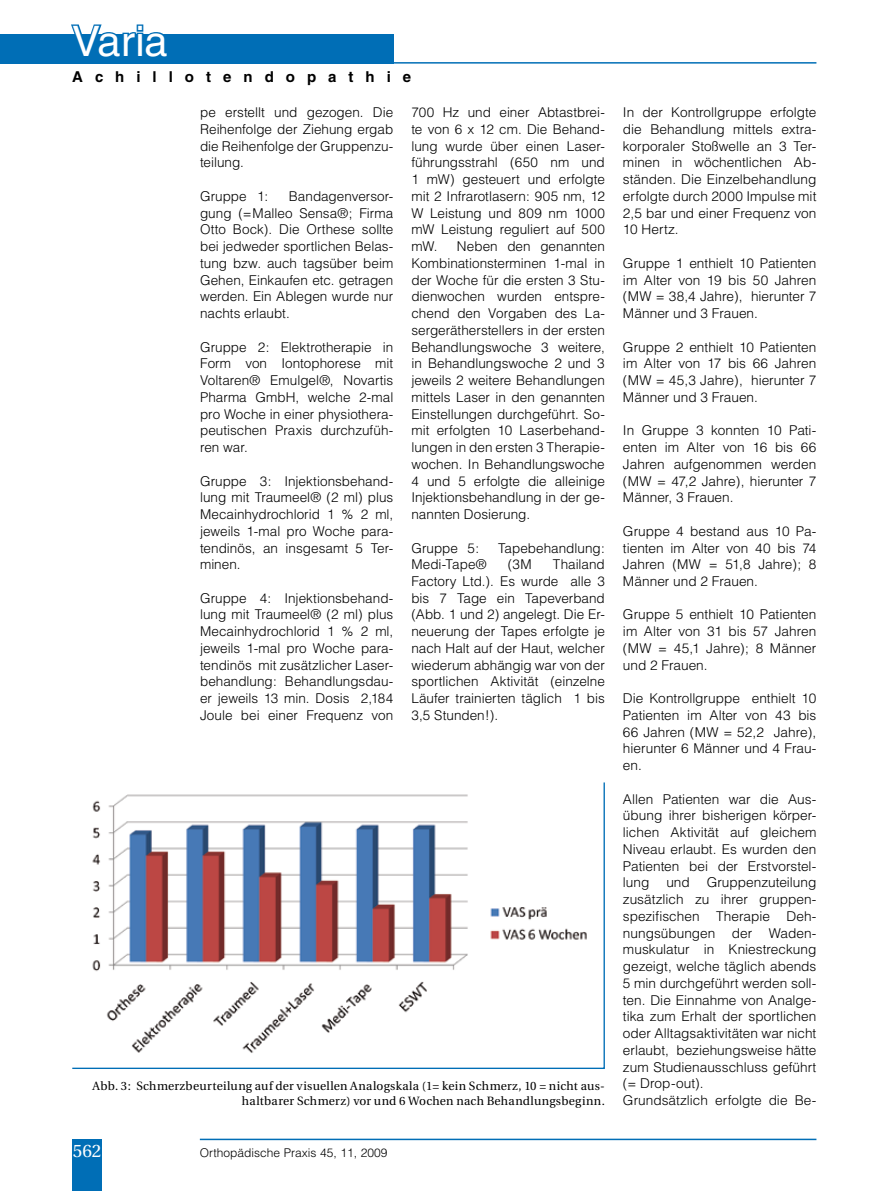
<style>
.page{position:relative;width:893px;height:1191px;background:#fff}
.page>*{position:absolute;margin:0;border:0;box-sizing:border-box;transform-origin:0 0}
.t1{font:42px "Helvetica";color:#fff}
.t2{font:18px "Utopia";color:#fff}
.t3{font:700 15px "Helvetica";letter-spacing:.8em;color:#000}
.t4{font:300 13.5px/16.8px "Helvetica";color:#000;text-align:justify}
.t5{font:12px/15px "Utopia";letter-spacing:.02em;color:#000;text-align:right}
.t6{font:300 12px "Helvetica";color:#000}
</style>
<div class="page">
<hr style="left:72px;top:62px;width:744px;height:2px;background:#006eb6">
<div style="left:0;top:34px;width:393px;height:30px;background:#006eb6"></div>
<svg style="left:71px;top:24px;width:92px;height:10px"></svg>
<hr style="left:200px;top:1138px;width:616px;height:2px;background:#006eb6">
<div style="left:72px;top:1138px;width:30px;height:53px;background:#006eb6"></div>
<svg style="left:72px;top:782px;width:533px;height:287px"></svg>
<h1 class="t1" style="left:72px;top:17px;width:97px">Varia</h1>
<p class="t3" style="left:72px;top:67px;width:340px">Achillotendopathie</p>
<p class="t4" style="left:200px;top:104px;width:195px">pe erstellt und gezogen. Die Reihenfolge der Ziehung ergab die Reihenfolge der Gruppenzu&shy;teilung.</p>
<p class="t4" style="left:200px;top:187px;width:70px">Gruppe 1:</p>
<p class="t4" style="left:200px;top:187px;width:195px;text-indent:89px">Bandagenversor&shy;gung (=Malleo Sensa®; Firma Otto Bock). Die Orthese sollte bei jedweder sportlichen Belas&shy;tung bzw. auch tagsüber beim Gehen, Einkaufen etc. getragen werden. Ein Ablegen wurde nur nachts erlaubt.</p>
<p class="t4" style="left:200px;top:338px;width:195px">Gruppe 2: Elektrotherapie in Form von Iontophorese mit Voltaren® Emulgel®, Novartis Pharma GmbH, welche 2-mal pro Woche in einer physiothera&shy;peutischen Praxis durchzufüh&shy;ren war.</p>
<p class="t4" style="left:200px;top:472px;width:195px">Gruppe 3: Injektionsbehand&shy;lung mit Traumeel® (2 ml) plus Mecainhydrochlorid 1 % 2 ml, jeweils 1-mal pro Woche para&shy;tendinös, an insgesamt 5 Ter&shy;minen.</p>
<p class="t4" style="left:200px;top:589px;width:195px">Gruppe 4: Injektionsbehand&shy;lung mit Traumeel® (2 ml) plus Mecainhydrochlorid 1 % 2 ml, jeweils 1-mal pro Woche para&shy;tendinös mit zusätzlicher Laser&shy;behandlung: Behandlungsdau&shy;er jeweils 13 min. Dosis 2,184<br>Joule bei einer Frequenz von</p>
<p class="t4" style="left:411px;top:104px;width:195px">700 Hz und einer Abtastbrei&shy;te von 6 x 12 cm. Die Behand&shy;lung wurde über einen Laser&shy;führungsstrahl (650 nm und 1 mW) gesteuert und erfolgte mit 2 Infrarotlasern: 905 nm, 12<br>W Leistung und 809 nm 1000 mW Leistung reguliert auf 500 mW. Neben den genannten Kombinationsterminen 1-mal in der Woche für die ersten 3 Stu&shy;dienwochen wurden entspre&shy;chend den Vorgaben des La&shy;sergerätherstellers in der ersten Behandlungswoche 3 weitere, in Behandlungswoche 2 und 3 jeweils 2 weitere Behandlungen mittels Laser in den genannten Einstellungen durchgeführt. So&shy;mit erfolgten 10 Laserbehand&shy;lungen in den ersten 3 Therapie&shy;wochen. In Behandlungswoche 4 und 5 erfolgte die alleinige Injektionsbehandlung in der ge&shy;nannten Dosierung.</p>
<p class="t4" style="left:411px;top:539px;width:69px">Gruppe 5:</p>
<p class="t4" style="left:498px;top:539px;width:108px">Tapebehandlung:</p>
<p class="t4" style="left:411px;top:556px;width:77px">Medi-Tape®</p>
<p class="t4" style="left:508px;top:556px;width:25px">(3M</p>
<p class="t4" style="left:411px;top:556px;width:195px;text-indent:142px">Thailand Factory Ltd.). Es wurde alle 3 bis 7 Tage ein Tapeverband (Abb. 1 und 2) angelegt. Die Er&shy;neuerung der Tapes erfolgte je nach Halt auf der Haut, welcher wiederum abhängig war von der sportlichen Aktivität (einzelne Läufer trainierten täglich 1 bis 3,5 Stunden!).</p>
<p class="t5" style="left:93px;top:1078px;width:514px">Abb. 3: Schmerzbeurteilung auf der visuellen Analogskala (1= kein Schmerz, 10 = nicht aus&shy;haltbarer Schmerz) vor und 6 Wochen nach Behandlungsbeginn.</p>
<h2 class="t2" style="left:73px;top:1141px;width:30px">562</h2>
<p class="t6" style="left:200px;top:1145px;width:189px">Orthopädische Praxis 45, 11, 2009</p>
<p class="t4" style="left:623px;top:104px;width:195px">In der Kontrollgruppe erfolgte die Behandlung mittels extra&shy;korporaler Stoßwelle an 3 Ter&shy;minen in wöchentlichen Ab&shy;ständen. Die Einzelbehandlung erfolgte durch 2000 Impulse mit 2,5 bar und einer Frequenz von 10 Hertz.</p>
<p class="t4" style="left:623px;top:254px;width:195px">Gruppe 1 enthielt 10 Patienten im Alter von 19 bis 50 Jahren (MW = 38,4 Jahre), hierunter 7<br>Männer und 3 Frauen.</p>
<p class="t4" style="left:623px;top:338px;width:195px">Gruppe 2 enthielt 10 Patienten im Alter von 17 bis 66 Jahren (MW = 45,3 Jahre), hierunter 7<br>Männer und 3 Frauen.</p>
<p class="t4" style="left:623px;top:422px;width:195px">In Gruppe 3 konnten 10 Pati&shy;enten im Alter von 16 bis 66<br>Jahren aufgenommen werden (MW = 47,2 Jahre), hierunter 7<br>Männer, 3 Frauen.</p>
<p class="t4" style="left:623px;top:522px;width:195px">Gruppe 4 bestand aus 10 Pa&shy;tienten im Alter von 40 bis 74<br>Jahren (MW = 51,8 Jahre); 8<br>Männer und 2 Frauen.</p>
<p class="t4" style="left:623px;top:606px;width:195px">Gruppe 5 enthielt 10 Patienten im Alter von 31 bis 57 Jahren (MW = 45,1 Jahre); 8 Männer und 2 Frauen.</p>
<p class="t4" style="left:623px;top:690px;width:195px">Die Kontrollgruppe enthielt 10<br>Patienten im Alter von 43 bis 66 Jahren (MW = 52,2 Jahre), hierunter 6 Männer und 4 Frau&shy;en.</p>
<p class="t4" style="left:623px;top:790px;width:195px;text-align:left">Allen Patienten war die Aus&shy;übung ihrer bisherigen körper&shy;lichen Aktivität auf gleichem<br>Niveau erlaubt. Es wurden den<br>Patienten bei der Erstvorstel&shy;lung und Gruppenzuteilung zusätzlich zu ihrer gruppen&shy;spezifischen Therapie Deh&shy;nungsübungen der Waden&shy;muskulatur in Kniestreckung gezeigt, welche täglich abends<br>5 min durchgeführt werden soll&shy;ten. Die Einnahme von Analge&shy;tika zum Erhalt der sportlichen oder Alltagsaktivitäten war nicht erlaubt, beziehungsweise hätte zum Studienausschluss geführt (= Drop-out).<br>Grundsätzlich erfolgte die Be-</p>
</div>
